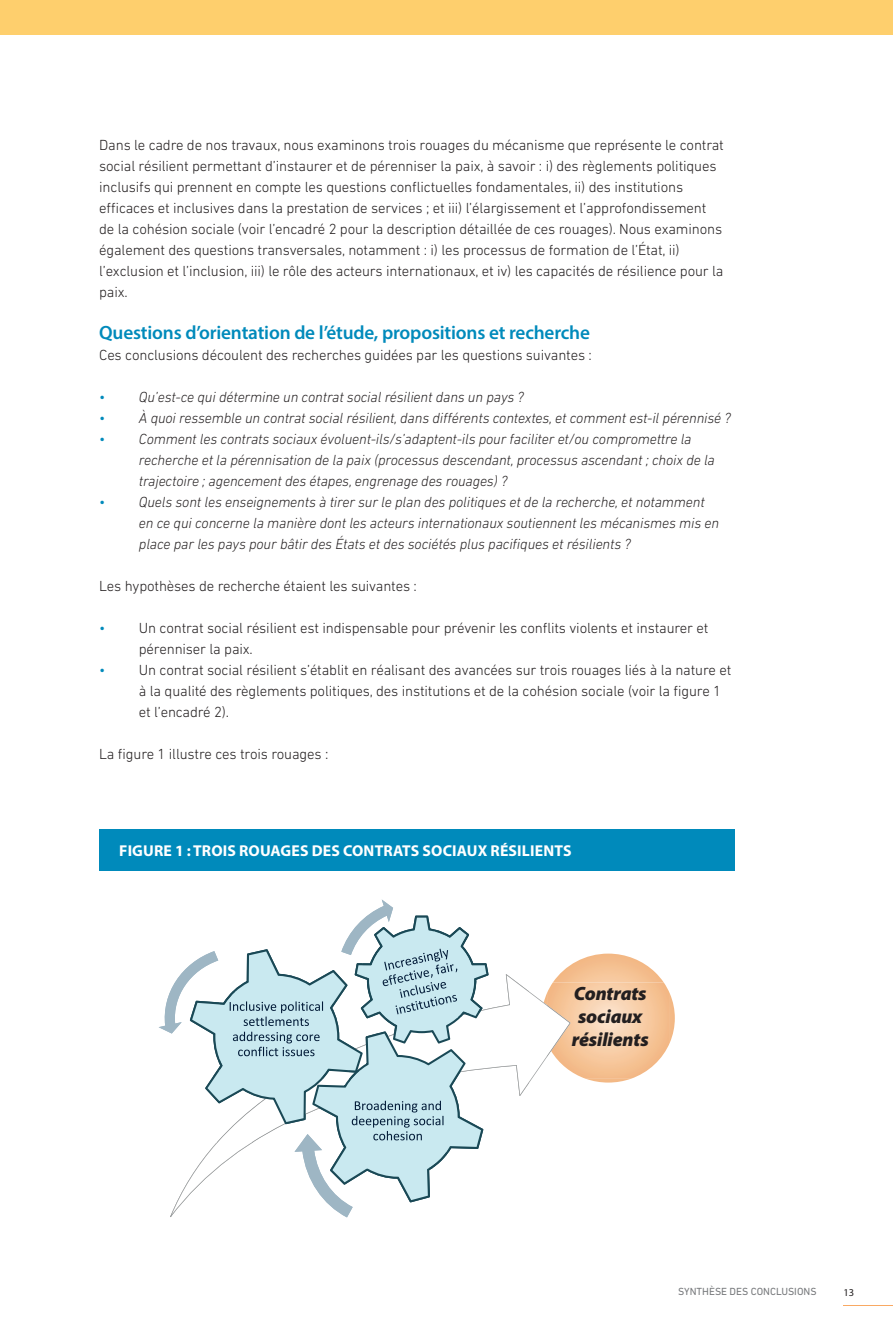
<style>
.page{position:relative;width:893px;height:1340px;background:#fff}
.page>*{position:absolute;margin:0;border:0;box-sizing:border-box;transform-origin:0 0}
.Mellem{font:600 19.25px "Myriad Pro";letter-spacing:-.01em;color:#008abb}
.Fremhæv2{font:italic 900 19.25px/22.8px "Myriad Pro";letter-spacing:-.01em;color:#231f20;text-align:center}
.Box_heading{font:700 15.75px "Myriad Pro";letter-spacing:.01em;color:#fff}
.Brød{font:300 14.88px/21px "DIN Next LT Pro";letter-spacing:-.01em;color:#231f20}
.Brød-2{font:italic 300 14.88px/21px "DIN Next LT Pro";letter-spacing:-.01em;color:#231f20}
.t1{font:10.5px "DIN Next LT Pro";color:#76787b}
.t2{font:10.5px "Myriad Pro";color:#231f20}
.s1{font-style:normal;color:#008abb}
.s2{color:#008abb}
</style>
<div class="page">
<div style="left:0;top:0;width:893px;height:35px;background:#fecf6d"></div>
<hr style="left:843px;top:1305px;width:50px;height:1px;background:#f9a963">
<div style="left:99px;top:829px;width:635px;height:41px;background:#008abb"></div>
<svg style="left:544px;top:953px;width:131px;height:129px"></svg>
<svg style="left:159px;top:899px;width:338px;height:319px"></svg>
<p class="Brød" style="left:99px;top:134px;width:626px">Dans le cadre de nos travaux, nous examinons trois rouages du mécanisme que représente le contrat social résilient permettant d’instaurer et de pérenniser la paix, à savoir : i) des règlements politiques inclusifs qui prennent en compte les questions conflictuelles fondamentales, ii) des institutions efficaces et inclusives dans la prestation de services ; et iii) l’élargissement et l’approfondissement de la cohésion sociale (voir l’encadré 2 pour la description détaillée de ces rouages). Nous examinons également des questions transversales, notamment : i) les processus de formation de l’État, ii) l’exclusion et l’inclusion, iii) le rôle des acteurs internationaux, et iv) les capacités de résilience pour la paix.</p>
<p class="Mellem" style="left:99px;top:320px;width:492px">Questions d’orientation de l’étude, propositions et recherche</p>
<p class="Brød" style="left:99px;top:344px;width:494px">Ces conclusions découlent des recherches guidées par les questions suivantes :</p>
<p class="Brød-2" style="left:99px;top:386px;width:426px"><span class="s1">•</span> Qu’est-ce qui détermine un contrat social résilient dans un pays ?</p>
<p class="Brød-2" style="left:99px;top:407px;width:633px"><span class="s1">•</span> À quoi ressemble un contrat social résilient, dans différents contextes, et comment est-il pérennisé ?</p>
<p class="Brød-2" style="left:139px;top:428px;width:577px;text-indent:-40px"><span class="s1">•</span> Comment les contrats sociaux évoluent-ils/s’adaptent-ils pour faciliter et/ou compromettre la recherche et la pérennisation de la paix (processus descendant, processus ascendant ; choix de la trajectoire ; agencement des étapes, engrenage des rouages) ?</p>
<p class="Brød-2" style="left:139px;top:491px;width:582px;text-indent:-40px"><span class="s1">•</span> Quels sont les enseignements à tirer sur le plan des politiques et de la recherche, et notamment en ce qui concerne la manière dont les acteurs internationaux soutiennent les mécanismes mis en place par les pays pour bâtir des États et des sociétés plus pacifiques et résilients ?</p>
<p class="Brød" style="left:99px;top:575px;width:319px">Les hypothèses de recherche étaient les suivantes :</p>
<p class="Brød" style="left:139px;top:617px;width:571px;text-indent:-40px"><span class="s2">•</span> Un contrat social résilient est indispensable pour prévenir les conflits violents et instaurer et pérenniser la paix.</p>
<p class="Brød" style="left:139px;top:659px;width:594px;text-indent:-40px"><span class="s2">•</span> Un contrat social résilient s’établit en réalisant des avancées sur trois rouages liés à la nature et à la qualité des règlements politiques, des institutions et de la cohésion sociale (voir la figure 1 et l’encadré 2).</p>
<p class="Brød" style="left:99px;top:743px;width:231px">La figure 1 illustre ces trois rouages :</p>
<p class="Box_heading" style="left:119px;top:840px;width:454px">FIGURE 1 : TROIS ROUAGES DES CONTRATS SOCIAUX RÉSILIENTS</p>
<p class="Fremhæv2" style="left:572px;top:982px;width:79px">Contrats sociaux résilients</p>
<p class="t1" style="left:678px;top:1285px;width:140px">SYNTHÈSE DES CONCLUSIONS</p>
<p class="t2" style="left:843px;top:1286px;width:12px">13</p>
</div>
